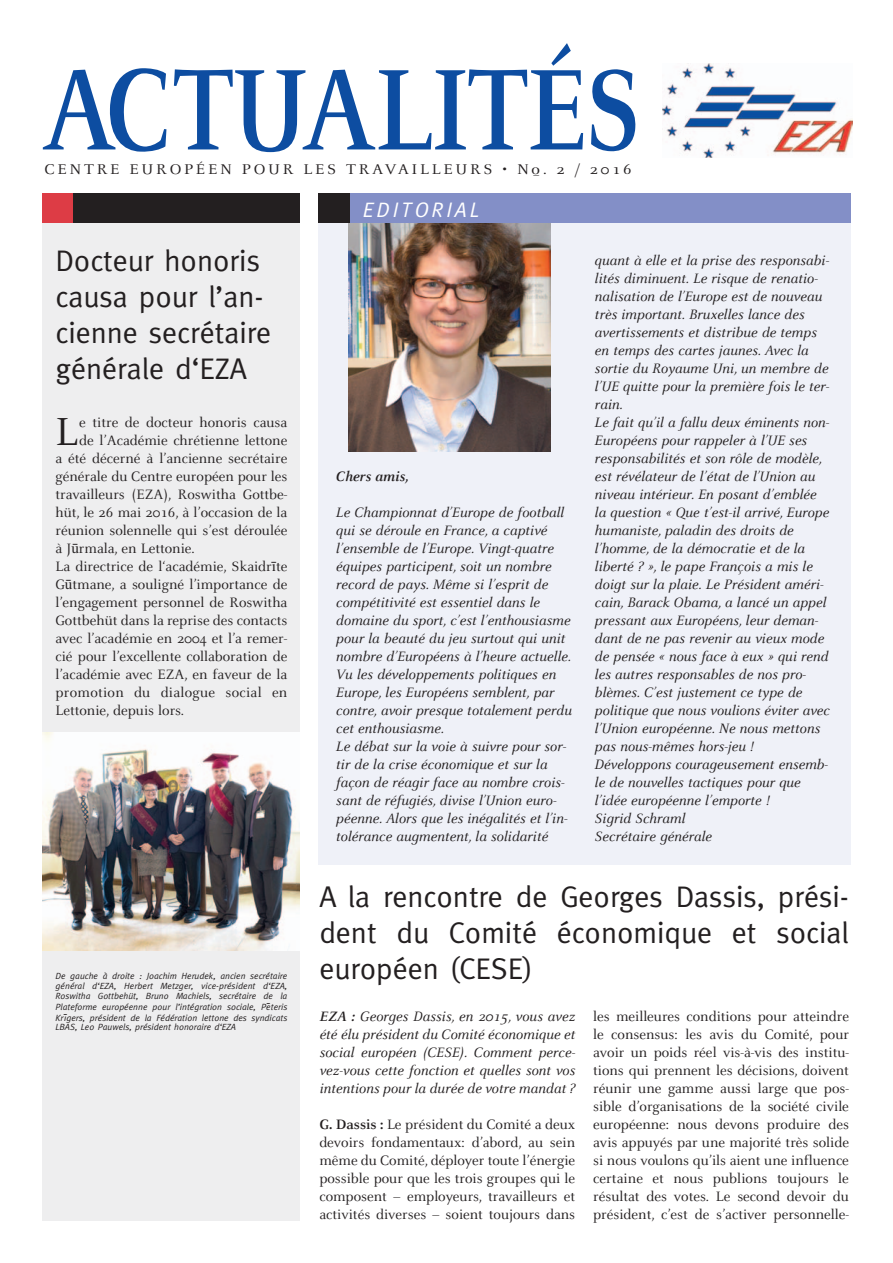
<style>
.page{position:relative;width:893px;height:1263px;background:#fff}
.page>*{position:absolute;margin:0;border:0;box-sizing:border-box;transform-origin:0 0}
.t1{font:700 126.9px "Celeste";letter-spacing:-.03em;color:#0d4da1;scale:.84 1}
.t2{font:43.2px "Celeste";color:#231f20}
.t3{font:30px/36px "Meta";color:#231f20}
.t4{font:italic 21px "Meta";letter-spacing:.14em;color:#fff}
.t5{font:15.45px "Celeste";letter-spacing:.155em;color:#231f20;scale:1.09 1}
.t6{font:italic 15px/18px "Celeste";color:#231f20}
.t7{font:15px/18px "Celeste";color:#231f20;text-align:justify}
.t8{font:15px "Celeste";letter-spacing:.02em;color:#231f20}
.t9{font:italic 700 15px "Celeste";color:#231f20}
.t10{font:italic 9px/10.2px "Meta";color:#231f20;text-align:justify}
.s1{font-family:"Times New Roman"}
.s2{font-family:"Hira Kaku Pro W6";font-style:normal}
.s3{font-weight:700}
</style>
<div class="page">
<div style="left:318px;top:213px;width:532px;height:652px;background:#eff1f8"></div>
<div style="left:43px;top:195px;width:257px;height:1025px;background:#eeeeef"></div>
<div style="left:43px;top:194px;width:257px;height:29px;background:#231f20"></div>
<div style="left:43px;top:193px;width:30px;height:30px;background:#dd3c45"></div>
<img style="left:662px;top:63px;width:190px;height:94px">
<img style="left:348px;top:223px;width:202px;height:228px">
<div style="left:319px;top:193px;width:531px;height:30px;background:#838fc7"></div>
<div style="left:318px;top:193px;width:31px;height:30px;background:#231f20"></div>
<img style="left:43px;top:733px;width:257px;height:218px">
<h1 class="t1" style="left:41px;top:31px;width:713px">ACTUALITÉS</h1>
<p class="t5" style="left:45px;top:159px;width:173px">CENTRE EUROPÉEN</p>
<p class="t5" style="left:242px;top:159px;width:49px">POUR</p>
<p class="t5" style="left:303px;top:159px;width:303px">LES TRAVAILLEURS • No_. 2 / 2016</p>
<h3 class="t4" style="left:363px;top:197px;width:118px">EDITORIAL</h3>
<h3 class="t3" style="left:55px;top:242px;width:217px">Docteur honoris causa pour l’an&shy;cienne secrétaire générale d‘EZA</h3>
<h2 class="t2" style="left:55px;top:404px;width:24px">L</h2>
<p class="t7" style="left:79px;top:412px;width:210px">e titre de docteur honoris causa</p>
<p class="t6" style="left:595px;top:250px;width:237px">quant à elle et la prise des responsabi&shy;lités diminuent. Le risque de renatio&shy;nalisation de l’Europe est de nouveau très important. Bruxelles lance des avertissements et distribue de temps en temps des cartes jaunes. Avec la sortie du Royaume Uni, un membre de l’UE quitte pour la première fois le ter&shy;rain.<br>Le fait qu’il a fallu deux éminents non-Européens pour rappeler à l’UE ses responsabilités et son rôle de modèle, est révélateur de l’état de l’Union au niveau intérieur. En posant d’emblée la question « Que t’est-il arrivé, Europe humaniste, paladin des droits de l’homme, de la démocratie et de la liberté ? », le pape François a mis le doigt sur la plaie. Le Président améri&shy;cain, Barack Obama, a lancé un appel pressant aux Européens, leur deman&shy;dant de ne pas revenir au vieux mode de pensée « nous face à eux » qui rend les autres responsables de nos pro&shy;blèmes. C’est justement ce type de politique que nous voulions éviter avec l’Union européenne. Ne nous mettons pas nous-mêmes hors-jeu !<br>Développons courageusement ensemb&shy;le de nouvelles tactiques pour que l’idée européenne l’emporte !<br>Sigrid Schraml<br>Secrétaire générale</p>
<p class="t7" style="left:79px;top:430px;width:210px">de l’Académie chrétienne lettone</p>
<p class="t7" style="left:55px;top:448px;width:233px">a été décerné à l’ancienne secrétaire</p>
<p class="t7" style="left:55px;top:466px;width:233px">générale du Centre européen pour les</p>
<p class="t7" style="left:55px;top:484px;width:233px">travailleurs (EZA), Roswitha Gottbe-</p>
<p class="t7" style="left:55px;top:502px;width:233px">hüt, le 26 mai 2016, à l’occasion de la</p>
<p class="t7" style="left:55px;top:520px;width:233px">réunion solennelle qui s’est déroulée</p>
<p class="t7" style="left:55px;top:538px;width:141px">à J<span class="s1">ū</span>rmala, en Lettonie.</p>
<p class="t7" style="left:55px;top:556px;width:233px">La directrice de l‘académie, Skaidr<span class="s1">ī</span>te</p>
<p class="t7" style="left:55px;top:574px;width:233px">G<span class="s1">ū</span>tmane, a souligné l’importance de</p>
<p class="t7" style="left:55px;top:592px;width:233px">l’engagement personnel de Roswitha</p>
<p class="t7" style="left:55px;top:610px;width:233px">Gottbehüt dans la reprise des contacts</p>
<p class="t7" style="left:55px;top:628px;width:233px">avec l’académie en 2004 et l’a remer-</p>
<p class="t7" style="left:55px;top:646px;width:233px">cié pour l’excellente collaboration de</p>
<p class="t7" style="left:55px;top:664px;width:233px">l’académie avec EZA, en faveur de la</p>
<p class="t8" style="left:55px;top:683px;width:233px">promotion du dialogue social en</p>
<p class="t7" style="left:55px;top:700px;width:130px">Lettonie, depuis lors.</p>
<p class="t9" style="left:336px;top:467px;width:74px">Chers amis,</p>
<p class="t6" style="left:336px;top:502px;width:237px">Le Championnat d’Europe de football qui se déroule en France, a captivé l’ensemble de l’Europe. Vingt-quatre équipes participent, soit un nombre record de pays. Même si l’esprit de compétitivité est essentiel dans le domaine du sport, c’est l’enthousiasme pour la beauté du jeu surtout qui unit nombre d’Européens à l’heure actuelle.<br>Vu les développements politiques en Europe, les Européens semblent, par contre, avoir presque totalement perdu cet enthousiasme.<br>Le débat sur la voie à suivre pour sor&shy;tir de la crise économique et sur la façon de réagir face au nombre crois&shy;sant de réfugiés, divise l’Union euro&shy;péenne. Alors que les inégalités et l’in&shy;tolérance augmentent, la solidarité</p>
<p class="t10" style="left:55px;top:971px;width:233px">De gauche à droite : Joachim Herudek, ancien secrétaire général d‘EZA, Herbert Metzger, vice-président d‘EZA, Roswitha Gottbehüt, Bruno Machiels, secrétaire de la Plateforme européenne pour l’intégration sociale, Pe<span class="s2">̄</span>teris Kr<span class="s2">̄</span>ıgers, président de la Fédération lettone des syndicats LBAS, Leo Pauwels, président honoraire d‘EZA</p>
<h3 class="t3" style="left:319px;top:878px;width:531px;text-align:justify">A la rencontre de Georges Dassis, prési&shy;dent du Comité économique et social européen (CESE)</h3>
<p class="t6" style="left:319px;top:1006px;width:257px;text-align:justify"><span class="s3">EZA :</span> Georges Dassis, en 2015, vous avez été élu président du Comité économique et social européen (CESE). Comment perce&shy;vez-vous cette fonction et quelles sont vos intentions pour la durée de votre mandat ?</p>
<p class="t7" style="left:319px;top:1114px;width:257px"><span class="s3">G. Dassis :</span> Le président du Comité a deux devoirs fondamentaux: d’abord, au sein même du Comité, déployer toute l’énergie possible pour que les trois groupes qui le composent – employeurs, travailleurs et activités diverses – soient toujours dans</p>
<p class="t7" style="left:593px;top:1006px;width:257px">les meilleures conditions pour atteindre le consensus: les avis du Comité, pour avoir un poids réel vis-à-vis des institu&shy;tions qui prennent les décisions, doivent réunir une gamme aussi large que pos&shy;sible d’organisations de la société civile européenne: nous devons produire des avis appuyés par une majorité très solide si nous voulons qu’ils aient une influence certaine et nous publions toujours le résultat des votes. Le second devoir du président, c’est de s’activer personnelle-</p>
</div>
